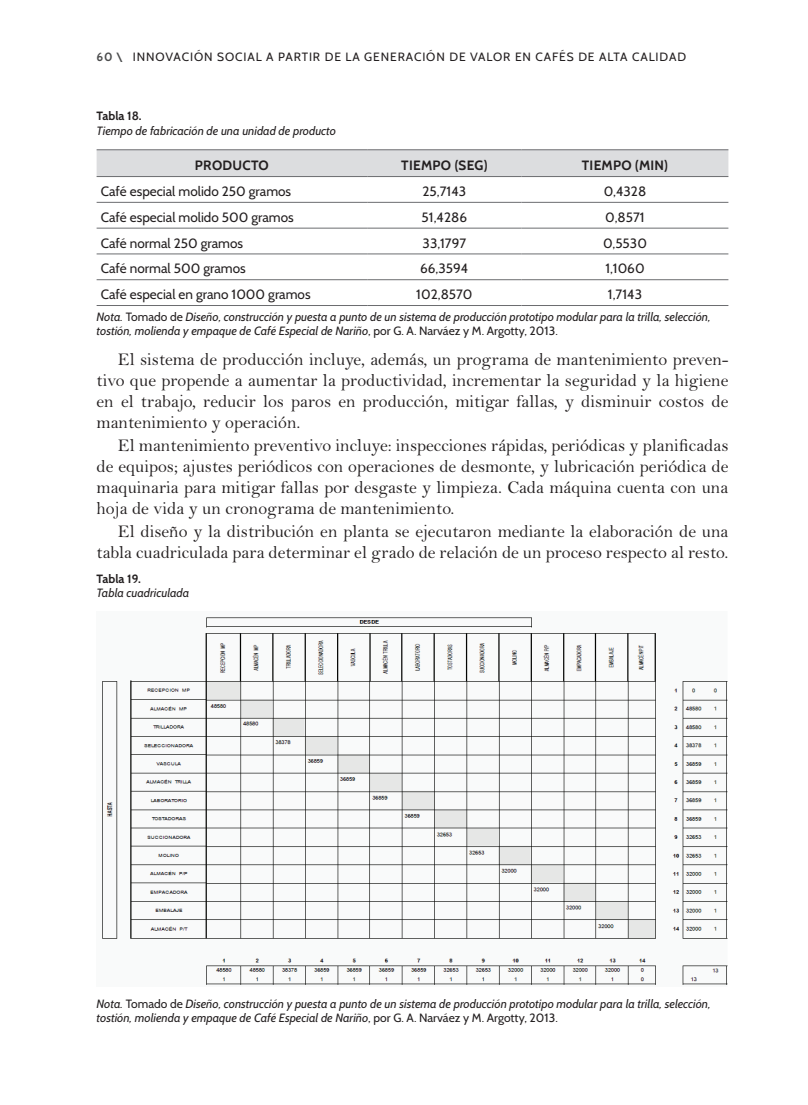
<style>
.page{position:relative;width:808px;height:1105px;background:#fff}
.page>*{position:absolute;margin:0;border:0;box-sizing:border-box;transform-origin:0 0}
.t1{font:18px/21px "Bell MT Std";color:#231f20;text-align:justify}
.t2{font:13.5px "Cabin";color:#231f20}
.t3{font:700 13.5px "Cabin";letter-spacing:.02em;color:#231f20}
.t4{font:italic 12px/14.4px "Cabin";color:#231f20}
.t5{font:12px "Cabin";letter-spacing:.075em;color:#231f20}
.t6{font:700 12px "Cabin";color:#231f20}
.s1{font-weight:700;color:#4b4c4d}
.s2{font-style:normal}
</style>
<div class="page">
<div style="left:97px;top:150px;width:631px;height:26px;background:#dcdddf"></div>
<hr style="left:97px;top:202px;width:270px;height:1px;background:#6c6d70">
<hr style="left:367px;top:202px;width:154px;height:1px;background:#6c6d70">
<hr style="left:521px;top:202px;width:207px;height:1px;background:#6c6d70">
<hr style="left:97px;top:228px;width:270px;height:1px;background:#6c6d70">
<hr style="left:367px;top:228px;width:154px;height:1px;background:#6c6d70">
<hr style="left:521px;top:228px;width:207px;height:1px;background:#6c6d70">
<hr style="left:97px;top:253px;width:270px;height:1px;background:#6c6d70">
<hr style="left:367px;top:253px;width:154px;height:1px;background:#6c6d70">
<hr style="left:521px;top:253px;width:207px;height:1px;background:#6c6d70">
<hr style="left:97px;top:279px;width:270px;height:1px;background:#6c6d70">
<hr style="left:367px;top:279px;width:154px;height:1px;background:#6c6d70">
<hr style="left:521px;top:279px;width:207px;height:1px;background:#6c6d70">
<hr style="left:97px;top:305px;width:270px;height:1px;background:#6c6d70">
<hr style="left:367px;top:305px;width:154px;height:1px;background:#6c6d70">
<hr style="left:521px;top:305px;width:207px;height:1px;background:#6c6d70">
<hr style="left:97px;top:149px;width:270px;height:1px;background:#6c6d70">
<hr style="left:367px;top:149px;width:154px;height:1px;background:#6c6d70">
<hr style="left:521px;top:149px;width:207px;height:1px;background:#6c6d70">
<hr style="left:97px;top:176px;width:270px;height:1px;background:#6c6d70">
<hr style="left:367px;top:176px;width:154px;height:1px;background:#6c6d70">
<hr style="left:521px;top:176px;width:207px;height:1px;background:#6c6d70">
<img style="left:102px;top:617px;width:626px;height:368px">
<p class="t5" style="left:97px;top:49px;width:51px"><span class="s1">60\</span> Inno</p>
<p class="t5" style="left:165px;top:49px;width:60px">vación soci</p>
<p class="t5" style="left:247px;top:49px;width:54px">al a partir</p>
<p class="t5" style="left:325px;top:49px;width:361px">d e la g en eraci ón d e valor en cafés d e alta calidad</p>
<p class="t6" style="left:97px;top:109px;width:47px">TABLA 18.</p>
<p class="t4" style="left:97px;top:123px;width:241px">Tiempo de fabricación de una unidad de producto</p>
<p class="t3" style="left:195px;top:157px;width:75px">PRODUCTO</p>
<p class="t3" style="left:401px;top:157px;width:88px">TIEMPO (SEG)</p>
<p class="t3" style="left:582px;top:157px;width:88px">TIEMPO (MIN)</p>
<p class="t2" style="left:101px;top:183px;width:192px">Café especial molido 250 gramos</p>
<p class="t2" style="left:422px;top:183px;width:45px">25,7143</p>
<p class="t2" style="left:603px;top:183px;width:44px">0,4328</p>
<p class="t2" style="left:101px;top:209px;width:194px">Café especial molido 500 gramos</p>
<p class="t2" style="left:421px;top:209px;width:47px">51,4286</p>
<p class="t2" style="left:605px;top:209px;width:41px">0,8571</p>
<p class="t2" style="left:101px;top:234px;width:144px">Café normal 250 gramos</p>
<p class="t2" style="left:422px;top:234px;width:45px">33,1797</p>
<p class="t2" style="left:603px;top:234px;width:45px">0,5530</p>
<p class="t2" style="left:101px;top:260px;width:146px">Café normal 500 gramos</p>
<p class="t2" style="left:420px;top:260px;width:50px">66,3594</p>
<p class="t2" style="left:605px;top:260px;width:41px">1,1060</p>
<p class="t2" style="left:101px;top:286px;width:211px">Café especial en grano 1000 gramos</p>
<p class="t2" style="left:416px;top:286px;width:58px">102,8570</p>
<p class="t2" style="left:608px;top:286px;width:36px">1,7143</p>
<p class="t4" style="left:97px;top:309px;width:615px">Nota. <span class="s2">Tomado de</span> Diseño, construcción y puesta a punto de un sistema de producción prototipo modular para la trilla, selección, tostión, molienda y empaque de Café Especial de Nariño<span class="s2">, por G. A. Narváez y M. Argotty, 2013.</span></p>
<p class="t1" style="left:97px;top:348px;width:633px;text-indent:21px">El sistema de producción incluye, además, un programa de mantenimiento preven&shy;tivo que propende a aumentar la productividad, incrementar la seguridad y la higiene en el trabajo, reducir los paros en producción, mitigar fallas, y disminuir costos de mantenimiento y operación.</p>
<p class="t1" style="left:97px;top:435px;width:633px;text-indent:21px">El mantenimiento preventivo incluye: inspecciones rápidas, periódicas y planificadas de equipos; ajustes periódicos con operaciones de desmonte, y lubricación periódica de maquinaria para mitigar fallas por desgaste y limpieza. Cada máquina cuenta con una hoja de vida y un cronograma de mantenimiento.</p>
<p class="t1" style="left:97px;top:521px;width:633px;text-align:right">El diseño y la distribución en planta se ejecutaron mediante la elaboración de una tabla cuadriculada para determinar el grado de relación de un proceso respecto al resto.</p>
<p class="t6" style="left:97px;top:571px;width:46px">TABLA 19.</p>
<p class="t4" style="left:97px;top:586px;width:94px">Tabla cuadriculada</p>
<p class="t4" style="left:97px;top:996px;width:615px">Nota. <span class="s2">Tomado de</span> Diseño, construcción y puesta a punto de un sistema de producción prototipo modular para la trilla, selección, tostión, molienda y empaque de Café Especial de Nariño<span class="s2">, por G. A. Narváez y M. Argotty, 2013.</span></p>
</div>
